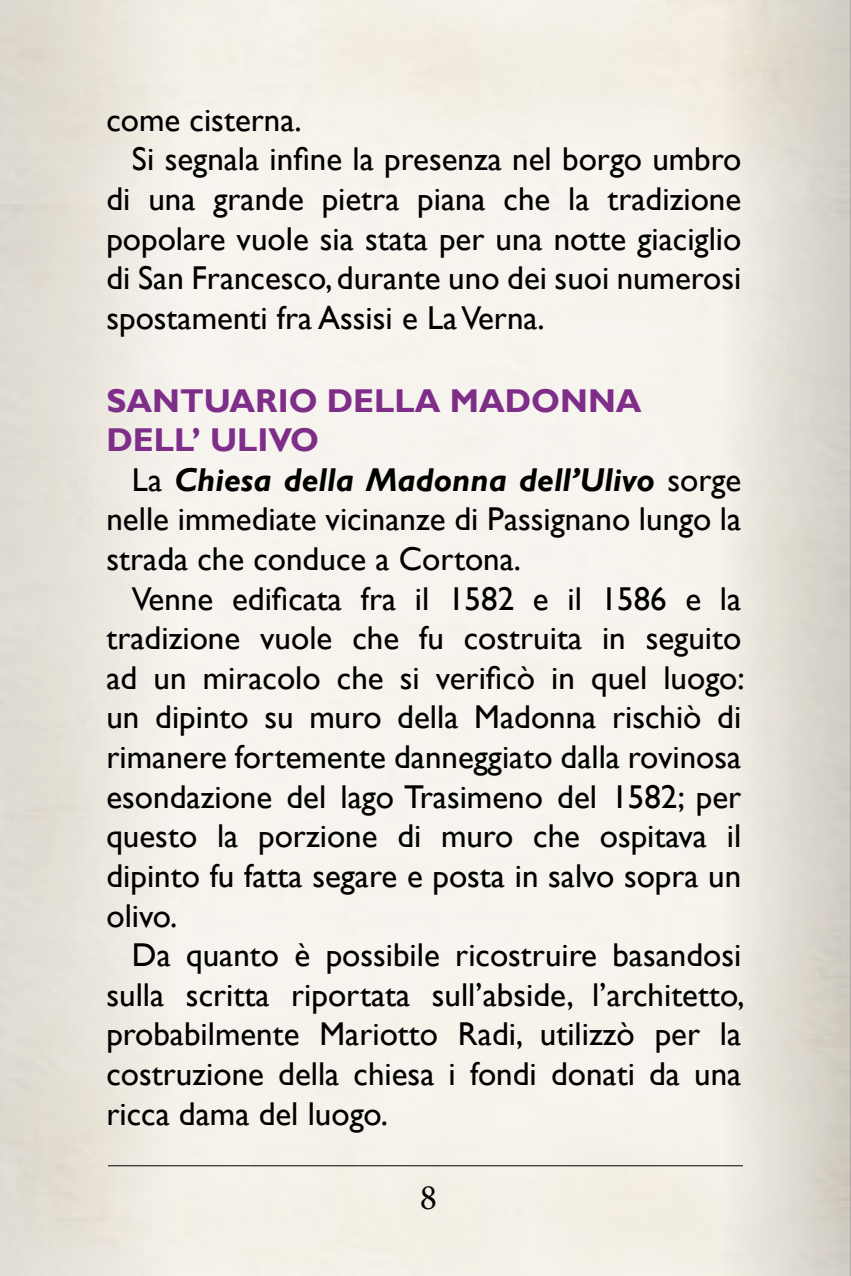
<style>
.page{position:relative;width:851px;height:1276px;background:#fff}
.page>*{position:absolute;margin:0;border:0;box-sizing:border-box;transform-origin:0 0}
.t1{font:36px "Minion Pro";color:#000}
.t2{font:33px/39.6px "Gill Sans";color:#000;text-align:justify}
.t3{font:700 33px/39.6px "Gill Sans";color:#7e2d89}
.s1{font-weight:700;font-style:italic}
</style>
<div class="page">
<div style="left:725px;top:0;width:125px;height:1276px;background:linear-gradient(to right,#f3eee5,#cfcac1)"></div>
<hr style="left:850px;top:0;width:1px;height:1276px;background:#b0ada5">
<div style="left:0;top:0;width:183px;height:1276px;background:linear-gradient(to right,#dbd7cd,#f6f2eb)"></div>
<hr style="left:108px;top:1165px;width:634px;height:1px;background:#000">
<p class="t2" style="left:106px;top:100px;width:197px">come cisterna.</p>
<p class="t2" style="left:132px;top:140px;width:610px">Si segnala infine la presenza nel borgo umbro</p>
<p class="t2" style="left:106px;top:180px;width:636px">di una grande pietra piana che la tradizione</p>
<p class="t2" style="left:106px;top:219px;width:636px">popolare vuole sia stata per una notte giaciglio</p>
<p class="t2" style="left:106px;top:259px;width:636px">di San Francesco, durante uno dei suoi numerosi</p>
<p class="t2" style="left:106px;top:298px;width:440px">spostamenti fra Assisi e La Verna.</p>
<p class="t3" style="left:106px;top:381px;width:536px">SANTUARIO DELLA MADONNA<br>DELL’ ULIVO</p>
<p class="t2" style="left:106px;top:460px;width:636px;text-indent:26px">La <span class="s1">Chiesa della Madonna dell’Ulivo</span> sorge nelle immediate vicinanze di Passignano lungo la strada che conduce a Cortona.</p>
<p class="t2" style="left:106px;top:579px;width:639px;text-indent:26px">Venne edificata fra il 1582 e il 1586 e la tradizione vuole che fu costruita in seguito ad un miracolo che si verificò in quel luogo: un dipinto su muro della Madonna rischiò di rimanere fortemente danneggiato dalla rovinosa esondazione del lago Trasimeno del 1582; per questo la porzione di muro che ospitava il dipinto fu fatta segare e posta in salvo sopra un olivo.</p>
<p class="t2" style="left:106px;top:936px;width:639px;text-indent:26px">Da quanto è possibile ricostruire basandosi sulla scritta riportata sull’abside, l’architetto, probabilmente Mariotto Radi, utilizzò per la costruzione della chiesa i fondi donati da una ricca dama del luogo.</p>
<p class="t1" style="left:419px;top:1173px;width:19px">8</p>
</div>
